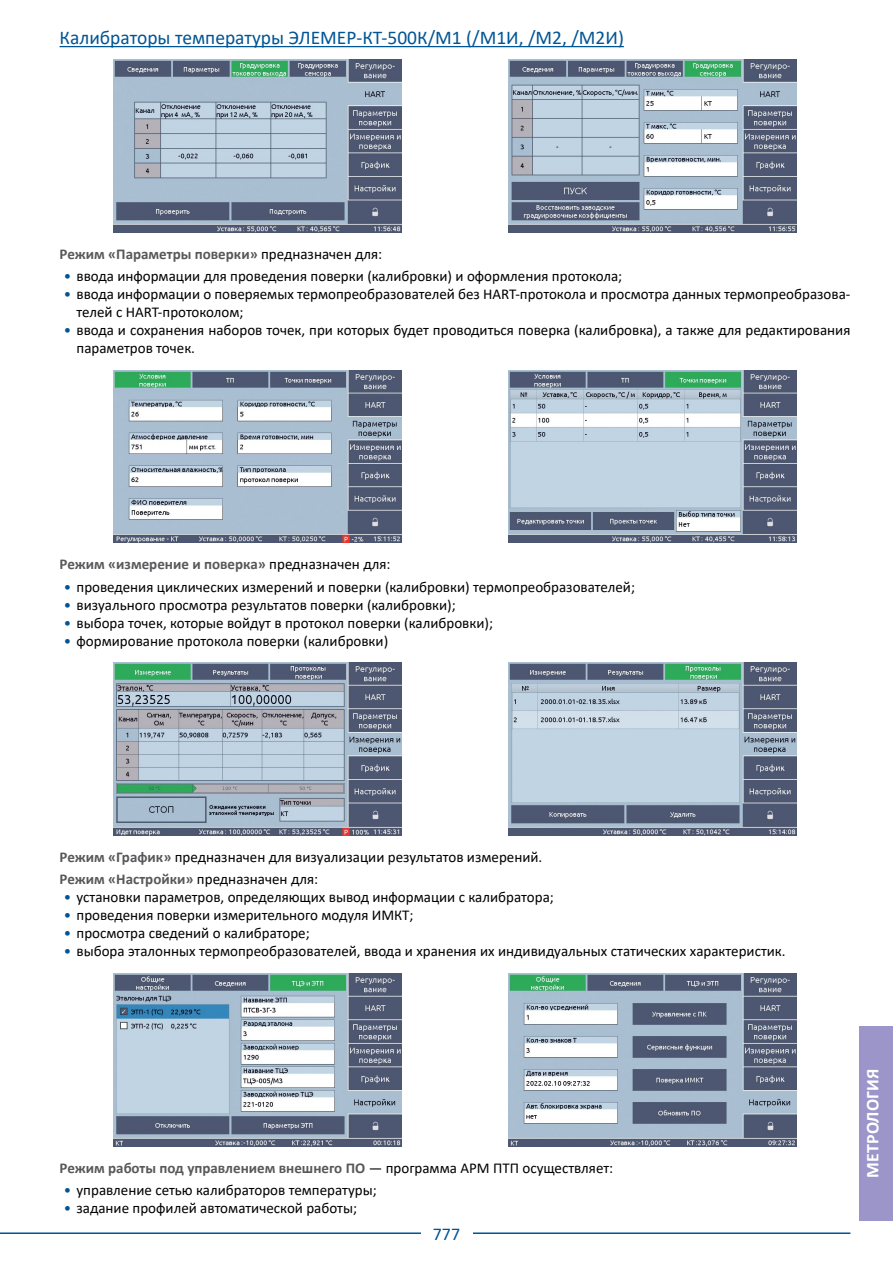
<style>
.page{position:relative;width:893px;height:1263px;background:#fff}
.page>*{position:absolute;margin:0;border:0;box-sizing:border-box;transform-origin:0 0}
.t1{font:19.5px "Calibri";color:#005595}
.t2{font:700 18px "Calibri";letter-spacing:.01em;color:#fff}
.t3{font:18px "Calibri";color:#005595}
.t4{font:15px/18px "Calibri";color:#000}
.t5{font:700 15px "Calibri";color:#58585b}
.s1{font-weight:400;color:#000}
.s2{color:#005595}
.s3{font-weight:700;color:#58585b}
</style>
<div class="page">
<hr style="left:0;top:1232px;width:850px;height:2px;background:#005595">
<hr style="left:60px;top:46px;width:564px;height:1px;background:#005595">
<div style="left:421px;top:1225px;width:51px;height:16px;background:#fff"></div>
<div style="left:859px;top:1026px;width:34px;height:194px;background:#9b95c9"></div>
<img style="left:113px;top:60px;width:288px;height:172px">
<img style="left:509px;top:60px;width:288px;height:172px">
<img style="left:113px;top:370px;width:288px;height:173px">
<img style="left:509px;top:370px;width:288px;height:173px">
<img style="left:113px;top:663px;width:288px;height:172px">
<img style="left:509px;top:663px;width:288px;height:172px">
<img style="left:113px;top:973px;width:288px;height:173px">
<img style="left:509px;top:973px;width:288px;height:173px">
<h1 class="t1" style="left:60px;top:24px;width:566px">Калибраторы температуры ЭЛЕМЕР-КТ-500К/М1 (/М1И, /М2, /М2И)</h1>
<p class="t5" style="left:60px;top:243px;width:324px">Режим «Параметры поверки» <span class="s1">предназначен для:</span></p>
<p class="t4" style="left:64px;top:267px;width:560px"><span class="s2">•</span> ввода информации для проведения поверки (калибровки) и оформления протокола;</p>
<p class="t4" style="left:77px;top:285px;width:775px;text-indent:-13px"><span class="s2">•</span> ввода информации о поверяемых термопреобразователей без HART-протокола и просмотра данных термопреобразова&shy;телей с HART-протоколом;</p>
<p class="t4" style="left:77px;top:321px;width:775px;text-indent:-13px"><span class="s2">•</span> ввода и сохранения наборов точек, при которых будет проводиться поверка (калибровка), а также для редактирования параметров точек.</p>
<p class="t5" style="left:60px;top:554px;width:332px">Режим «измерение и поверка» <span class="s1">предназначен для:</span></p>
<p class="t4" style="left:64px;top:577px;width:573px"><span class="s2">•</span> проведения циклических измерений и поверки (калибровки) термопреобразователей;</p>
<p class="t4" style="left:64px;top:595px;width:394px"><span class="s2">•</span> визуального просмотра результатов поверки (калибровки);</p>
<p class="t4" style="left:64px;top:613px;width:431px"><span class="s2">•</span> выбора точек, которые войдут в протокол поверки (калибровки);</p>
<p class="t4" style="left:64px;top:631px;width:326px"><span class="s2">•</span> формирование протокола поверки (калибровки)</p>
<p class="t4" style="left:60px;top:846px;width:484px;line-height:22.2px"><span class="s3">Режим «График»</span> предназначен для визуализации результатов измерений.<br><span class="s3">Режим «Настройки»</span> предназначен для:</p>
<p class="t4" style="left:64px;top:888px;width:492px"><span class="s2">•</span> установки параметров, определяющих вывод информации с калибратора;</p>
<p class="t4" style="left:64px;top:906px;width:351px"><span class="s2">•</span> проведения поверки измерительного модуля ИМКТ;</p>
<p class="t4" style="left:64px;top:924px;width:247px"><span class="s2">•</span> просмотра сведений о калибраторе;</p>
<p class="t4" style="left:64px;top:942px;width:723px"><span class="s2">•</span> выбора эталонных термопреобразователей, ввода и хранения их индивидуальных статических характеристик.</p>
<p class="t5" style="left:60px;top:1157px;width:555px">Режим работы под управлением внешнего ПО <span class="s1">— программа АРМ ПТП осуществляет:</span></p>
<p class="t4" style="left:64px;top:1180px;width:314px"><span class="s2">•</span> управление сетью калибраторов температуры;</p>
<p class="t4" style="left:64px;top:1198px;width:295px"><span class="s2">•</span> задание профилей автоматической работы;</p>
<p class="t3" style="left:433px;top:1221px;width:29px">777</p>
<p class="t2" style="left:860px;top:1178px;width:111px;rotate:-90deg">МЕТРОЛОГИЯ</p>
</div>
